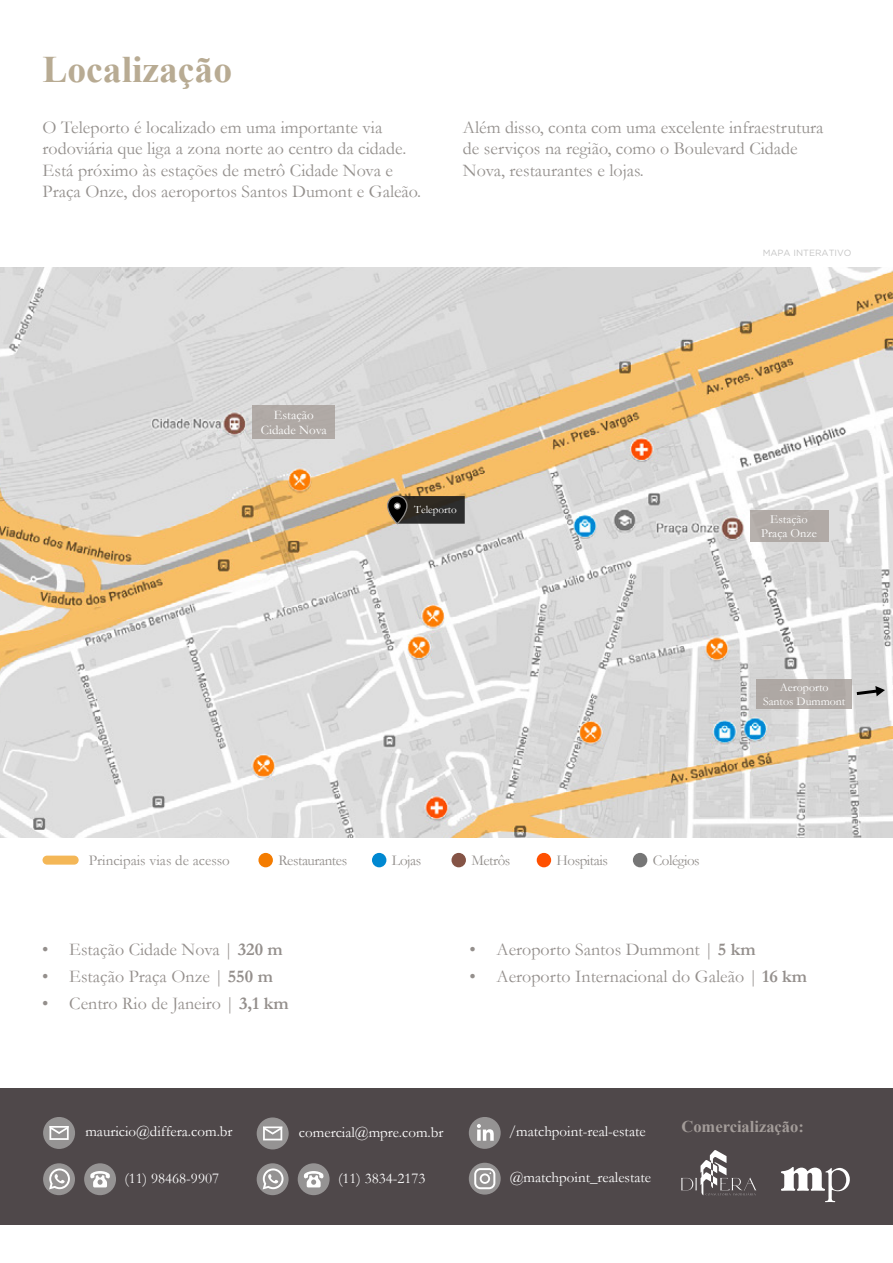
<style>
.page{position:relative;width:893px;height:1263px;background:#fff}
.page>*{position:absolute;margin:0;border:0;box-sizing:border-box;transform-origin:0 0}
.t1{font:700 37.5px "Times New Roman";color:#b8ab93}
.t2{font:18px/21.6px "Garamond";color:#94908d}
.t3{font:18px "Garamond";color:#948f8c}
.t4{font:700 16.5px "Times New Roman";color:#a39c99}
.t5{font:15px "Garamond";color:#fff}
.t6{font:15px "Garamond";letter-spacing:-.03em;color:#938f8c}
.t7{font:15px "Garamond";color:#938f8c}
.t8{font:13.05px/15.3px "Garamond";color:#fff;text-align:center}
.t9{font:12.3px/14.4px "Garamond";color:#fff;text-align:center}
.t10{font:11.85px/13.4px "Garamond";color:#fff;text-align:center}
.t11{font:11.1px "Garamond";color:#fff}
.t12{font:9px "Gotham";color:#c5c5c5}
.s1{font-weight:700}
</style>
<div class="page">
<img style="left:0;top:268px;width:893px;height:570px">
<div style="left:0;top:1088px;width:893px;height:137px;background:#4f484a"></div>
<svg style="left:781px;top:1167px;width:69px;height:35px"></svg>
<svg style="left:469px;top:1117px;width:32px;height:32px"></svg>
<svg style="left:477px;top:1124px;width:17px;height:17px"></svg>
<svg style="left:469px;top:1163px;width:32px;height:31px"></svg>
<svg style="left:474px;top:1168px;width:21px;height:21px"></svg>
<svg style="left:257px;top:1117px;width:32px;height:32px"></svg>
<svg style="left:263px;top:1126px;width:19px;height:14px"></svg>
<div style="left:43px;top:1117px;width:32px;height:32px;background:#959393;border-radius:50%"></div>
<svg style="left:49px;top:1128px;width:20px;height:12px"></svg>
<hr style="left:49px;top:1126px;width:20px;height:2px;background:#fff">
<svg style="left:257px;top:1163px;width:32px;height:32px"></svg>
<svg style="left:263px;top:1168px;width:21px;height:21px"></svg>
<svg style="left:298px;top:1163px;width:32px;height:32px"></svg>
<svg style="left:304px;top:1171px;width:20px;height:16px"></svg>
<svg style="left:43px;top:1163px;width:32px;height:32px"></svg>
<svg style="left:49px;top:1168px;width:21px;height:21px"></svg>
<svg style="left:84px;top:1163px;width:32px;height:32px"></svg>
<svg style="left:90px;top:1171px;width:20px;height:16px"></svg>
<div style="left:43px;top:856px;width:36px;height:9px;background:#f4b757;border-radius:4px"></div>
<div style="left:258px;top:853px;width:15px;height:14px;background:#f47c00;border-radius:50%"></div>
<div style="left:372px;top:853px;width:14px;height:14px;background:#0088d1;border-radius:50%"></div>
<div style="left:451px;top:853px;width:15px;height:14px;background:#855446;border-radius:50%"></div>
<div style="left:537px;top:853px;width:14px;height:14px;background:#ff5000;border-radius:50%"></div>
<div style="left:633px;top:853px;width:14px;height:14px;background:#767676;border-radius:50%"></div>
<svg style="left:681px;top:1150px;width:76px;height:45px"></svg>
<div style="left:756px;top:679px;width:96px;height:30px;background:#aea8a4"></div>
<svg style="left:387px;top:495px;width:78px;height:30px;background:#423c34"></svg>
<svg style="left:853px;top:686px;width:32px;height:11px"></svg>
<div style="left:750px;top:510px;width:78px;height:32px;background:#b1aaa6"></div>
<div style="left:252px;top:405px;width:83px;height:34px;background:#b0aaa6"></div>
<h1 class="t1" style="left:43px;top:43px;width:191px">Localização</h1>
<p class="t2" style="left:43px;top:116px;width:380px">O Teleporto é localizado em uma importante via rodoviária que liga a zona norte ao centro da cidade.<br>Está próximo às estações de metrô Cidade Nova e Praça Onze, dos aeroportos Santos Dumont e Galeão.</p>
<p class="t2" style="left:463px;top:116px;width:362px">Além disso, conta com uma excelente infraestrutura de serviços na região, como o Boulevard Cidade<br>Nova, restaurantes e lojas.</p>
<p class="t8" style="left:261px;top:407px;width:68px">Estação<br>Cidade Nova</p>
<p class="t11" style="left:414px;top:502px;width:44px">Teleporto</p>
<p class="t7" style="left:89px;top:850px;width:143px">Principais vias de acesso</p>
<p class="t6" style="left:278px;top:850px;width:70px">Restaurantes</p>
<p class="t6" style="left:392px;top:850px;width:31px">Lojas</p>
<p class="t6" style="left:471px;top:850px;width:40px">Metrôs</p>
<p class="t6" style="left:557px;top:850px;width:53px">Hospitais</p>
<p class="t6" style="left:653px;top:850px;width:48px">Colégios</p>
<p class="t12" style="left:763px;top:247px;width:90px">MAPA INTERATIVO</p>
<p class="t9" style="left:761px;top:511px;width:57px">Estação<br>Praça Onze</p>
<p class="t10" style="left:763px;top:680px;width:84px">Aeroporto<br>Santos Dummont</p>
<p class="t3" style="left:42px;top:937px;width:242px">• Estação Cidade Nova | <span class="s1">320 m</span></p>
<p class="t3" style="left:42px;top:964px;width:232px">• Estação Praça Onze | <span class="s1">550 m</span></p>
<p class="t3" style="left:42px;top:991px;width:248px">• Centro Rio de Janeiro | <span class="s1">3,1 km</span></p>
<p class="t3" style="left:470px;top:937px;width:287px">• Aeroporto Santos Dummont | <span class="s1">5 km</span></p>
<p class="t3" style="left:470px;top:964px;width:339px">• Aeroporto Internacional do Galeão | <span class="s1">16 km</span></p>
<p class="t5" style="left:85px;top:1122px;width:149px">mauricio@differa.com.br</p>
<p class="t5" style="left:299px;top:1122px;width:146px">comercial@mpre.com.br</p>
<p class="t5" style="left:125px;top:1168px;width:96px">(11) 98468-9907</p>
<p class="t5" style="left:338px;top:1168px;width:89px">(11) 3834-2173</p>
<p class="t5" style="left:509px;top:1121px;width:138px">/matchpoint-real-estate</p>
<p class="t5" style="left:510px;top:1167px;width:143px">@matchpoint_realestate</p>
<p class="t4" style="left:681px;top:1114px;width:124px">Comercialização:</p>
</div>
